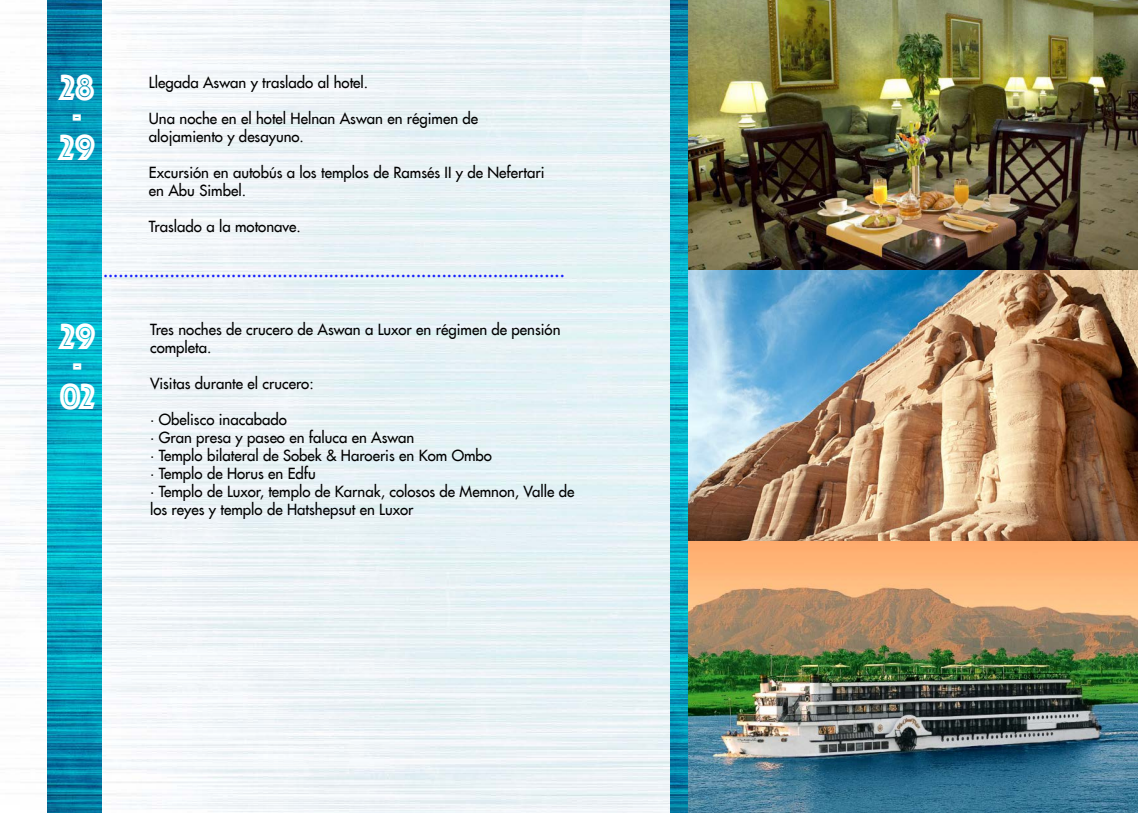
<style>
.page{position:relative;width:1138px;height:813px;background:#fff}
.page>*{position:absolute;margin:0;border:0;box-sizing:border-box;transform-origin:0 0}
.t1{font:37.5px/30px "Phosphate Inline";letter-spacing:-.005em;color:#fff;text-align:center}
.t2{font:22.5px "Minion Pro";color:#1922fc}
.t3{font:15px/18px "Futura LT";color:#000}
</style>
<div class="page">
<img style="left:0;top:0;width:670px;height:812px">
<img style="left:670px;top:0;width:468px;height:812px">
<img style="left:48px;top:0;width:54px;height:812px">
<h1 class="t1" style="left:59px;top:72px;width:38px">28 ·<br>29</h1>
<p class="t3" style="left:149px;top:74px;width:221px">Llegada Aswan y traslado al hotel.</p>
<p class="t3" style="left:149px;top:110px;width:331px">Una noche en el hotel Helnan Aswan en régimen de alojamiento y desayuno.</p>
<p class="t3" style="left:149px;top:164px;width:397px">Excursión en autobús a los templos de Ramsés II y de Nefertari en Abu Simbel.</p>
<p class="t3" style="left:149px;top:218px;width:153px">Traslado a la motonave.</p>
<h2 class="t2" style="left:103px;top:256px;width:463px">..........................................................................................</h2>
<h1 class="t1" style="left:59px;top:321px;width:38px">29 ·<br>02</h1>
<p class="t3" style="left:150px;top:321px;width:412px">Tres noches de crucero de Aswan a Luxor en régimen de pensión completa.</p>
<p class="t3" style="left:150px;top:375px;width:165px">Visitas durante el crucero:</p>
<p class="t3" style="left:150px;top:411px;width:426px">· Obelisco inacabado<br>· Gran presa y paseo en faluca en Aswan<br>· Templo bilateral de Sobek &amp; Haroeris en Kom Ombo<br>· Templo de Horus en Edfu<br>· Templo de Luxor, templo de Karnak, colosos de Memnon, Valle de los reyes y templo de Hatshepsut en Luxor</p>
</div>
